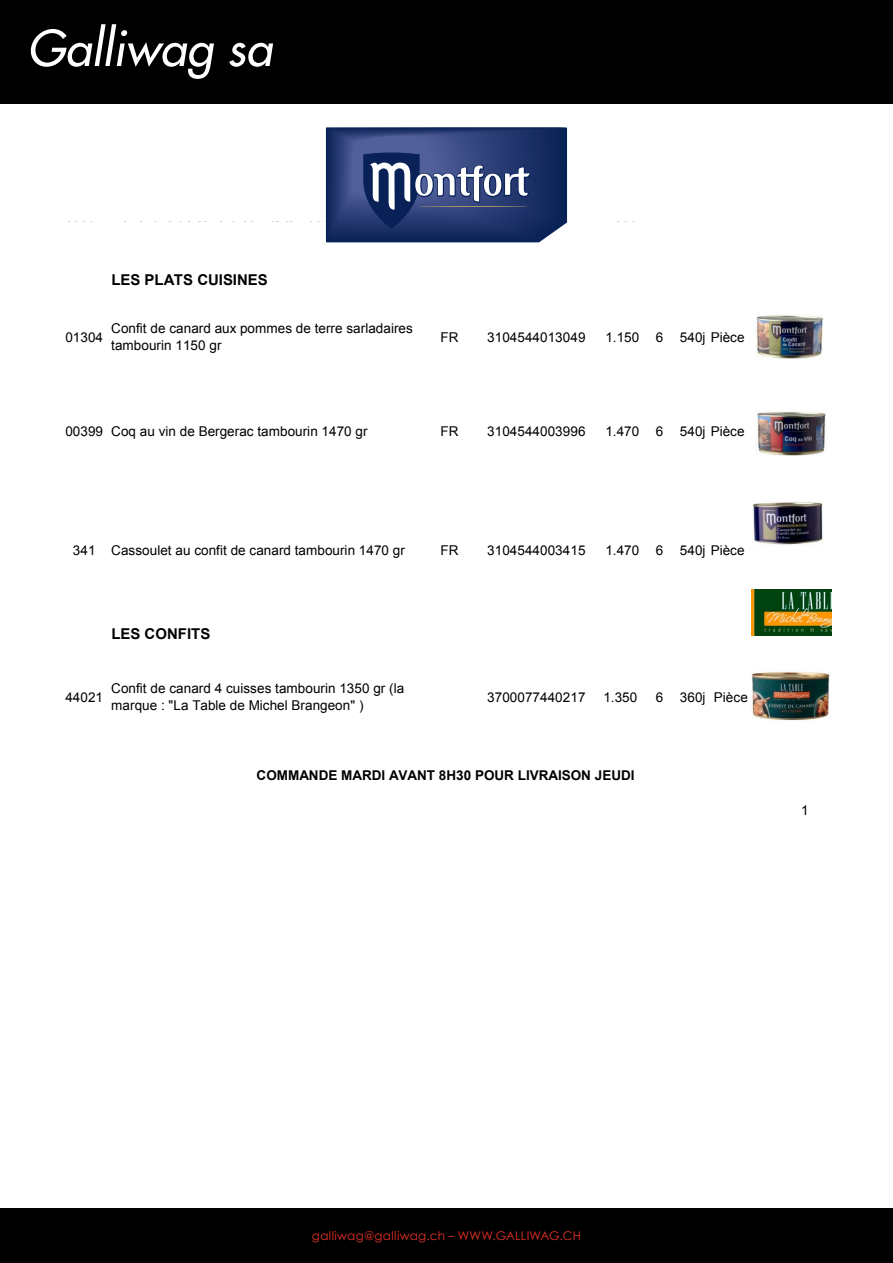
<style>
.page{position:relative;width:893px;height:1263px;background:#fff}
.page>*{position:absolute;margin:0;border:0;box-sizing:border-box;transform-origin:0 0}
.t1{font:700 15px "Arial";color:#000}
.t2{font:13.5px/16.8px "Arial";letter-spacing:.005em;color:#000}
.t3{font:700 13.5px "Arial";color:#000}
.t4{font:12px "Century Gothic";letter-spacing:.025em;color:#e63126}
</style>
<div class="page">
<div style="left:0;top:1209px;width:893px;height:54px;background:#000"></div>
<div style="left:0;top:0;width:893px;height:103px;background:#000"></div>
<svg style="left:30px;top:24px;width:243px;height:55px"></svg>
<img style="left:755px;top:315px;width:68px;height:44px">
<img style="left:755px;top:412px;width:71px;height:44px">
<img style="left:753px;top:502px;width:70px;height:43px">
<img style="left:752px;top:670px;width:78px;height:51px">
<img style="left:752px;top:589px;width:80px;height:46px">
<svg style="left:326px;top:127px;width:241px;height:116px;background:#384a7c"></svg>
<p class="t1" style="left:111px;top:270px;width:158px">LES PLATS CUISINES</p>
<p class="t2" style="left:65px;top:329px;width:39px">01304</p>
<p class="t2" style="left:111px;top:320px;width:303px">Confit de canard aux pommes de terre sarladaires tambourin 1150 gr</p>
<p class="t2" style="left:441px;top:329px;width:20px">FR</p>
<p class="t2" style="left:487px;top:329px;width:100px">3104544013049</p>
<p class="t2" style="left:605px;top:329px;width:141px">1.150 6 540j Pièce</p>
<p class="t2" style="left:65px;top:423px;width:304px">00399 Coq au vin de Bergerac tambourin 1470 gr</p>
<p class="t2" style="left:441px;top:423px;width:20px">FR</p>
<p class="t2" style="left:487px;top:423px;width:100px">3104544003996</p>
<p class="t2" style="left:605px;top:423px;width:141px">1.470 6 540j Pièce</p>
<p class="t2" style="left:73px;top:542px;width:334px">341 Cassoulet au confit de canard tambourin 1470 gr</p>
<p class="t2" style="left:441px;top:542px;width:20px">FR</p>
<p class="t2" style="left:487px;top:542px;width:100px">3104544003415</p>
<p class="t2" style="left:605px;top:542px;width:141px">1.470 6 540j Pièce</p>
<p class="t1" style="left:111px;top:624px;width:101px">LES CONFITS</p>
<p class="t2" style="left:65px;top:688px;width:39px">44021</p>
<p class="t2" style="left:111px;top:680px;width:294px">Confit de canard 4 cuisses tambourin 1350 gr (la marque : "La Table de Michel Brangeon" )</p>
<p class="t2" style="left:487px;top:688px;width:100px">3700077440217</p>
<p class="t2" style="left:603px;top:688px;width:35px">1.350</p>
<p class="t2" style="left:656px;top:688px;width:93px">6 360j Pièce</p>
<p class="t3" style="left:257px;top:767px;width:379px">COMMANDE MARDI AVANT 8H30 POUR LIVRAISON JEUDI</p>
<p class="t2" style="left:801px;top:801px;width:9px">1</p>
<p class="t4" style="left:312px;top:1228px;width:270px">galliwag@galliwag.ch – WWW.GALLIWAG.CH</p>
</div>
